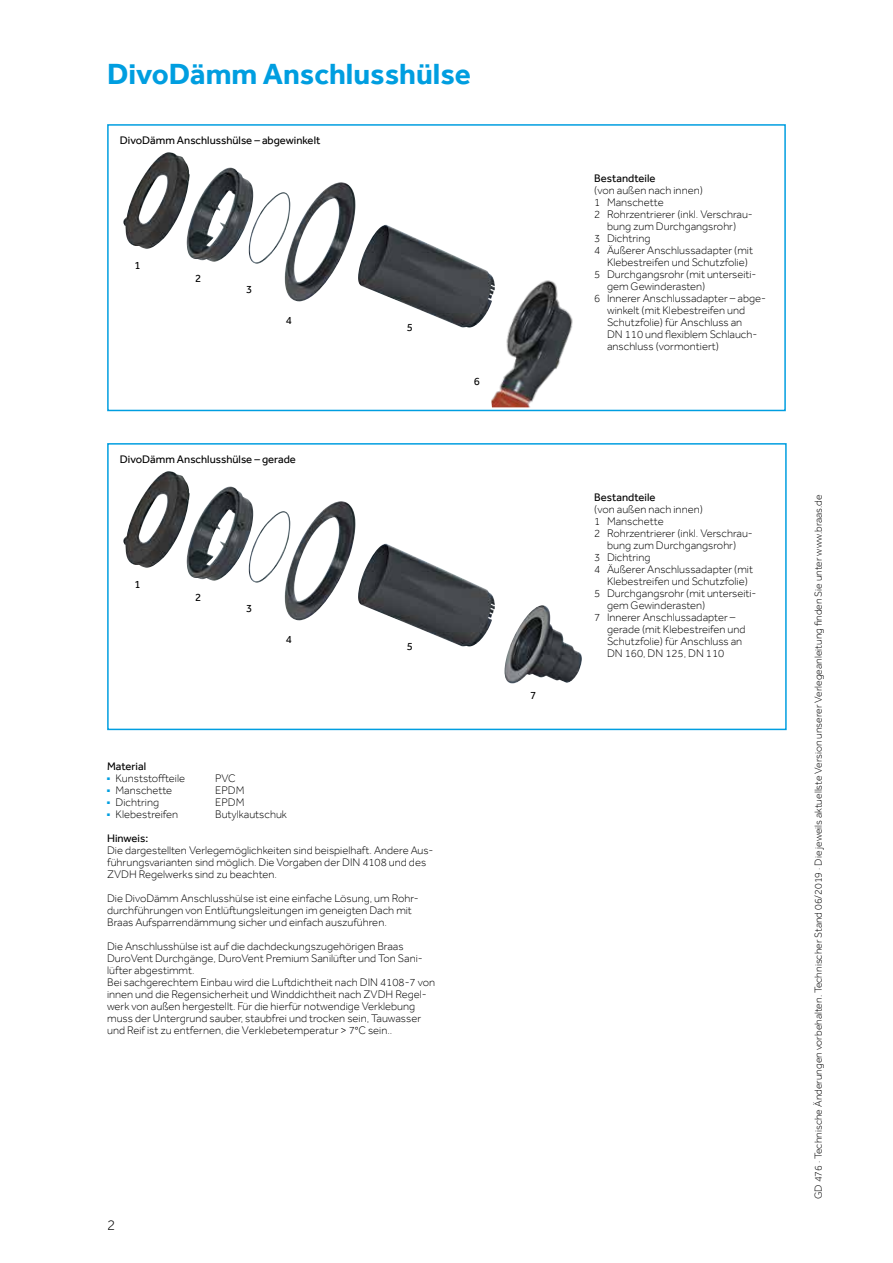
<style>
.page{position:relative;width:893px;height:1263px;background:#fff}
.page>*{position:absolute;margin:0;border:0;box-sizing:border-box;transform-origin:0 0}
.t1{font:700 30px "Effra";color:#009ee0}
.t2{font:300 15px "Effra";color:#000}
.t3{font:300 11.25px/12px "Effra";color:#000}
.t4{font:11.25px "Effra";color:#000}
.t5{font:300 10.5px "Effra";color:#000}
.s1{color:#009ee0}
</style>
<div class="page">
<div style="left:107px;top:124px;width:679px;height:287px;border:2px solid #009ee0"></div>
<div style="left:107px;top:443px;width:680px;height:287px;border:2px solid #009ee0"></div>
<img style="left:123px;top:152px;width:66px;height:97px">
<img style="left:187px;top:168px;width:66px;height:94px">
<img style="left:249px;top:192px;width:36px;height:72px">
<img style="left:285px;top:182px;width:70px;height:119px">
<img style="left:358px;top:225px;width:130px;height:103px">
<img style="left:482px;top:272px;width:91px;height:135px">
<img style="left:123px;top:471px;width:66px;height:97px">
<img style="left:187px;top:487px;width:66px;height:94px">
<img style="left:249px;top:511px;width:36px;height:72px">
<img style="left:285px;top:501px;width:70px;height:119px">
<img style="left:358px;top:544px;width:137px;height:102px">
<img style="left:504px;top:605px;width:78px;height:78px">
<h1 class="t1" style="left:107px;top:56px;width:365px">DivoDämm Anschlusshülse</h1>
<p class="t4" style="left:120px;top:134px;width:202px">DivoDämm Anschlusshülse – abgewinkelt</p>
<p class="t4" style="left:135px;top:259px;width:8px">1</p>
<p class="t4" style="left:195px;top:271px;width:8px">2</p>
<p class="t4" style="left:246px;top:283px;width:8px">3</p>
<p class="t4" style="left:286px;top:313px;width:8px">4</p>
<p class="t4" style="left:120px;top:453px;width:178px">DivoDämm Anschlusshülse – gerade</p>
<p class="t4" style="left:407px;top:321px;width:8px">5</p>
<p class="t4" style="left:474px;top:375px;width:8px">6</p>
<p class="t4" style="left:135px;top:578px;width:8px">1</p>
<p class="t4" style="left:195px;top:590px;width:8px">2</p>
<p class="t4" style="left:246px;top:602px;width:8px">3</p>
<p class="t4" style="left:286px;top:632px;width:8px">4</p>
<p class="t4" style="left:407px;top:640px;width:8px">5</p>
<p class="t4" style="left:107px;top:759px;width:40px">Material</p>
<p class="t3" style="left:107px;top:772px;width:79px"><span class="s1">■</span> Kunststoffteile</p>
<p class="t3" style="left:215px;top:772px;width:22px">PVC</p>
<p class="t3" style="left:107px;top:784px;width:67px"><span class="s1">■</span> Manschette</p>
<p class="t3" style="left:215px;top:784px;width:31px">EPDM</p>
<p class="t3" style="left:107px;top:796px;width:53px"><span class="s1">■</span> Dichtring</p>
<p class="t3" style="left:215px;top:796px;width:31px">EPDM</p>
<p class="t3" style="left:107px;top:808px;width:73px"><span class="s1">■</span> Klebestreifen</p>
<p class="t3" style="left:215px;top:808px;width:73px">Butylkautschuk</p>
<p class="t4" style="left:107px;top:831px;width:43px">Hinweis:</p>
<p class="t3" style="left:107px;top:844px;width:328px">Die dargestellten Verlegemöglichkeiten sind beispielhaft. Andere Aus&shy;führungsvarianten sind möglich. Die Vorgaben der DIN 4108 und des<br>ZVDH Regelwerks sind zu beachten.</p>
<p class="t3" style="left:107px;top:892px;width:313px">Die DivoDämm Anschlusshülse ist eine einfache Lösung, um Rohr&shy;durchführungen von Entlüftungsleitungen im geneigten Dach mit<br>Braas Aufsparrendämmung sicher und einfach auszuführen.</p>
<p class="t3" style="left:107px;top:940px;width:329px">Die Anschlusshülse ist auf die dachdeckungszugehörigen Braas DuroVent Durchgänge, DuroVent Premium Sanilüfter und Ton Sani&shy;lüfter abgestimmt.<br>Bei sachgerechtem Einbau wird die Luftdichtheit nach DIN 4108- 7 von innen und die Regensicherheit und Winddichtheit nach ZVDH Regel&shy;werk von außen hergestellt. Für die hierfür notwendige Verklebung muss der Untergrund sauber, staubfrei und trocken sein, Tauwasser und Reif ist zu entfernen, die Verklebetemperatur &gt; 7°C sein..</p>
<p class="t4" style="left:530px;top:689px;width:8px">7</p>
<h2 class="t2" style="left:107px;top:1216px;width:10px">2</h2>
<p class="t4" style="left:594px;top:171px;width:63px">Bestandteile</p>
<p class="t3" style="left:594px;top:184px;width:110px">(von außen nach innen)</p>
<p class="t3" style="left:594px;top:196px;width:71px">1 Manschette</p>
<p class="t3" style="left:594px;top:208px;width:160px">2 Rohrzentrierer (inkl. Verschrau-</p>
<p class="t3" style="left:607px;top:220px;width:131px">bung zum Durchgangsrohr)</p>
<p class="t3" style="left:594px;top:232px;width:58px">3 Dichtring</p>
<p class="t3" style="left:594px;top:244px;width:160px">4 Äußerer Anschlussadapter (mit</p>
<p class="t3" style="left:607px;top:256px;width:142px">Klebestreifen und Schutzfolie)</p>
<p class="t3" style="left:594px;top:268px;width:164px">5 Durchgangsrohr (mit unterseiti-</p>
<p class="t3" style="left:607px;top:280px;width:100px">gem Gewinderasten)</p>
<p class="t3" style="left:594px;top:292px;width:173px">6 Innerer Anschlussadapter – abge-</p>
<p class="t3" style="left:607px;top:304px;width:140px">winkelt (mit Klebestreifen und</p>
<p class="t3" style="left:607px;top:316px;width:137px">Schutzfolie) für Anschluss an</p>
<p class="t3" style="left:607px;top:328px;width:152px">DN 110 und flexiblem Schlauch-</p>
<p class="t3" style="left:607px;top:340px;width:113px">anschluss (vormontiert)</p>
<p class="t4" style="left:594px;top:490px;width:63px">Bestandteile</p>
<p class="t3" style="left:594px;top:503px;width:110px">(von außen nach innen)</p>
<p class="t3" style="left:594px;top:515px;width:71px">1 Manschette</p>
<p class="t3" style="left:594px;top:527px;width:160px">2 Rohrzentrierer (inkl. Verschrau-</p>
<p class="t3" style="left:607px;top:539px;width:131px">bung zum Durchgangsrohr)</p>
<p class="t3" style="left:594px;top:551px;width:58px">3 Dichtring</p>
<p class="t3" style="left:594px;top:563px;width:160px">4 Äußerer Anschlussadapter (mit</p>
<p class="t3" style="left:607px;top:575px;width:142px">Klebestreifen und Schutzfolie)</p>
<p class="t3" style="left:594px;top:587px;width:164px">5 Durchgangsrohr (mit unterseiti-</p>
<p class="t3" style="left:607px;top:599px;width:100px">gem Gewinderasten)</p>
<p class="t3" style="left:594px;top:611px;width:143px">7 Innerer Anschlussadapter –</p>
<p class="t3" style="left:607px;top:623px;width:140px">gerade (mit Klebestreifen und</p>
<p class="t3" style="left:607px;top:635px;width:137px">Schutzfolie) für Anschluss an</p>
<p class="t3" style="left:607px;top:647px;width:119px">DN 160, DN 125, DN 110</p>
<p class="t5" style="left:812px;top:1199px;width:706px;rotate:-90deg">GD 476 · Technische Änderungen vorbehalten. Technischer Stand 06/2019 · Die jeweils aktuellste Version unserer Verlegeanleitung finden Sie unter www.braas.de</p>
</div>
